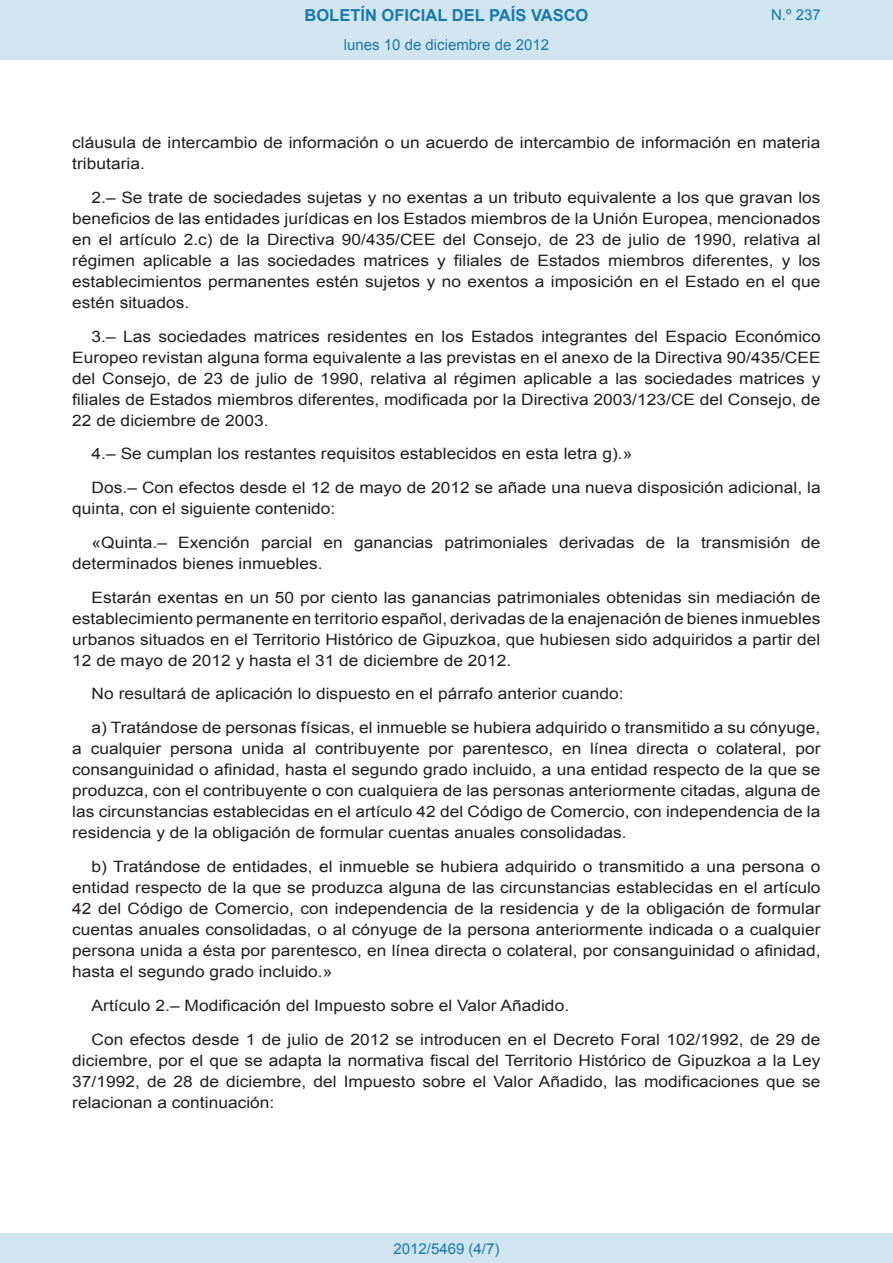
<style>
.page{position:relative;width:893px;height:1263px;background:#fff}
.page>*{position:absolute;margin:0;border:0;box-sizing:border-box;transform-origin:0 0}
.t1{font:700 16.5px "Arial";color:#1879ad}
.BOPVDetalle{font:15.6px/21px "Arial";color:#231f20;text-align:justify;scale:1.11 1}
.Paginacion_Centro{font:15px "Arial";color:#1879ad}
</style>
<div class="page">
<div style="left:0;top:0;width:893px;height:60px;background:#d0e5f0"></div>
<div style="left:0;top:1233px;width:893px;height:30px;background:#d0e5f0"></div>
<p class="t1" style="left:305px;top:4px;width:285px">BOLETÍN OFICIAL DEL PAÍS VASCO</p>
<p class="Paginacion_Centro" style="left:344px;top:35px;width:207px">lunes 10 de diciembre de 2012</p>
<p class="Paginacion_Centro" style="left:771px;top:5px;width:51px">N.º 237</p>
<p class="BOPVDetalle" style="left:72px;top:132px;width:675px">cláusula de intercambio de información o un acuerdo de intercambio de información en materia tributaria.</p>
<p class="BOPVDetalle" style="left:72px;top:187px;width:676px;text-indent:19px">2.– Se trate de sociedades sujetas y no exentas a un tributo equivalente a los que gravan los beneficios de las entidades jurídicas en los Estados miembros de la Unión Europea, mencionados en el artículo 2.c) de la Directiva 90/435/CEE del Consejo, de 23 de julio de 1990, relativa al régimen aplicable a las sociedades matrices y filiales de Estados miembros diferentes, y los establecimientos permanentes estén sujetos y no exentos a imposición en el Estado en el que estén situados.</p>
<p class="BOPVDetalle" style="left:72px;top:326px;width:676px;text-indent:19px">3.– Las sociedades matrices residentes en los Estados integrantes del Espacio Económico Europeo revistan alguna forma equivalente a las previstas en el anexo de la Directiva 90/435/CEE del Consejo, de 23 de julio de 1990, relativa al régimen aplicable a las sociedades matrices y filiales de Estados miembros diferentes, modificada por la Directiva 2003/123/CE del Consejo, de 22 de diciembre de 2003.</p>
<p class="BOPVDetalle" style="left:92px;top:444px;width:489px">4.– Se cumplan los restantes requisitos establecidos en esta letra g).»</p>
<p class="BOPVDetalle" style="left:72px;top:477px;width:676px;text-indent:19px">Dos.– Con efectos desde el 12 de mayo de 2012 se añade una nueva disposición adicional, la quinta, con el siguiente contenido:</p>
<p class="BOPVDetalle" style="left:72px;top:532px;width:676px;text-indent:19px">«Quinta.– Exención parcial en ganancias patrimoniales derivadas de la transmisión de determinados bienes inmuebles.</p>
<p class="BOPVDetalle" style="left:72px;top:587px;width:676px;text-indent:19px">Estarán exentas en un 50 por ciento las ganancias patrimoniales obtenidas sin mediación de establecimiento permanente en territorio español, derivadas de la enajenación de bienes inmuebles urbanos situados en el Territorio Histórico de Gipuzkoa, que hubiesen sido adquiridos a partir del 12 de mayo de 2012 y hasta el 31 de diciembre de 2012.</p>
<p class="BOPVDetalle" style="left:92px;top:684px;width:481px">No resultará de aplicación lo dispuesto en el párrafo anterior cuando:</p>
<p class="BOPVDetalle" style="left:72px;top:717px;width:676px;text-indent:19px">a) Tratándose de personas físicas, el inmueble se hubiera adquirido o transmitido a su cónyuge, a cualquier persona unida al contribuyente por parentesco, en línea directa o colateral, por consanguinidad o afinidad, hasta el segundo grado incluido, a una entidad respecto de la que se produzca, con el contribuyente o con cualquiera de las personas anteriormente citadas, alguna de las circunstancias establecidas en el artículo 42 del Código de Comercio, con independencia de la residencia y de la obligación de formular cuentas anuales consolidadas.</p>
<p class="BOPVDetalle" style="left:72px;top:856px;width:676px;text-indent:19px">b) Tratándose de entidades, el inmueble se hubiera adquirido o transmitido a una persona o entidad respecto de la que se produzca alguna de las circunstancias establecidas en el artículo 42 del Código de Comercio, con independencia de la residencia y de la obligación de formular cuentas anuales consolidadas, o al cónyuge de la persona anteriormente indicada o a cualquier persona unida a ésta por parentesco, en línea directa o colateral, por consanguinidad o afinidad, hasta el segundo grado incluido.»</p>
<p class="BOPVDetalle" style="left:92px;top:995px;width:432px">Artículo 2.– Modificación del Impuesto sobre el Valor Añadido.</p>
<p class="BOPVDetalle" style="left:72px;top:1029px;width:676px;text-indent:19px">Con efectos desde 1 de julio de 2012 se introducen en el Decreto Foral 102/1992, de 29 de diciembre, por el que se adapta la normativa fiscal del Territorio Histórico de Gipuzkoa a la Ley 37/1992, de 28 de diciembre, del Impuesto sobre el Valor Añadido, las modificaciones que se relacionan a continuación:</p>
<p class="Paginacion_Centro" style="left:393px;top:1238px;width:107px">2012/5469 (4/7)</p>
</div>
